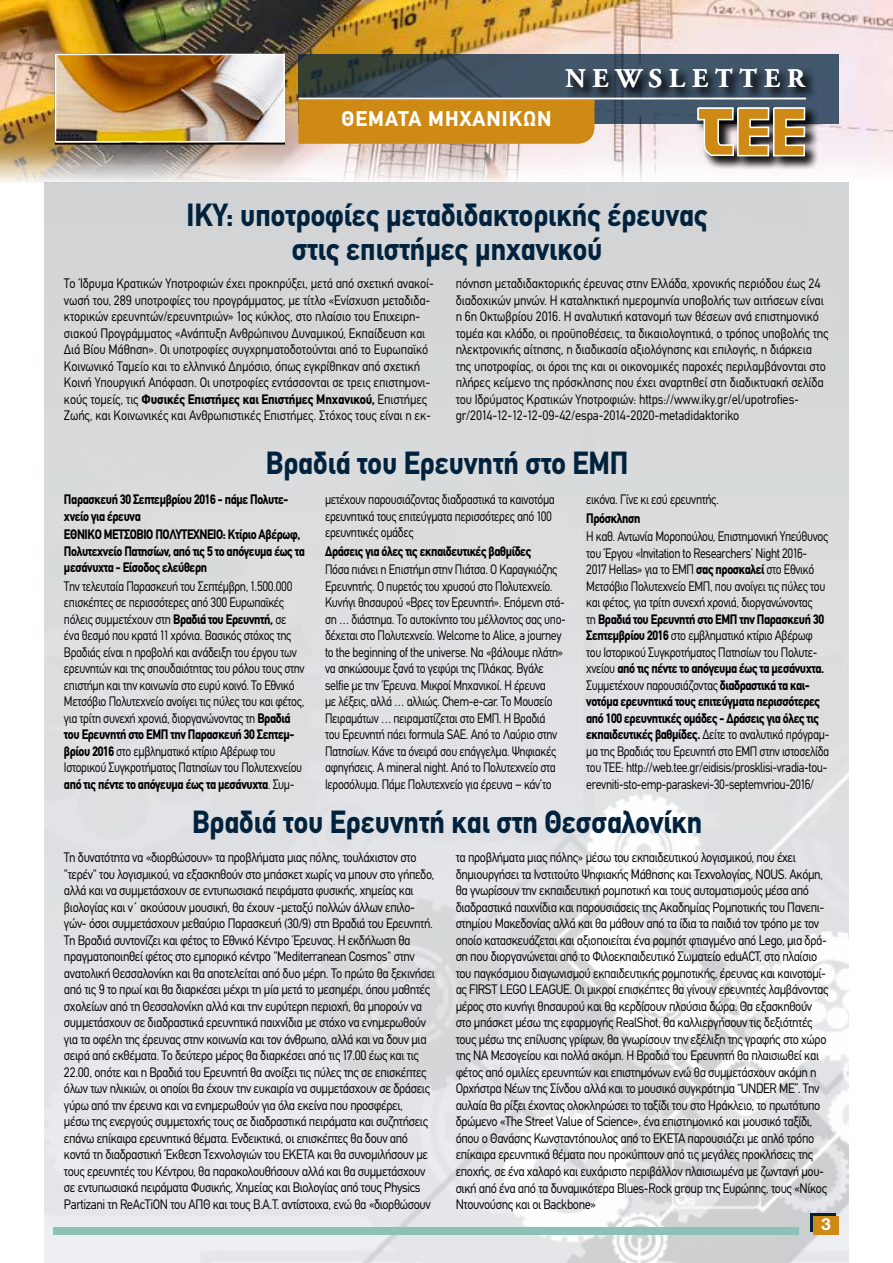
<style>
.page{position:relative;width:893px;height:1263px;background:#fff}
.page>*{position:absolute;margin:0;border:0;box-sizing:border-box;transform-origin:0 0}
.t1{font:700 31.5px/34.5px "CF Din";color:#00223d;text-align:center;scale:.91 1}
.t2{font:700 27px "CF Garamond";letter-spacing:.26em;color:#fff}
.t3{font:700 21px "CF Din";letter-spacing:.05em;color:#fff}
.t4{font:700 18px "Helvetica Neue Greek";color:#fff}
.t5{font:13.5px/16.5px "CF Din";letter-spacing:-.03em;color:#000;scale:.91 1}
.t6{font:13.5px/16.5px "CF Din";letter-spacing:-.03em;color:#000;scale:.87 1}
.t7{font:13.5px/16.5px "CF Din";letter-spacing:-.01em;color:#000;scale:.91 1}
.t8{font:700 13.5px/16.5px "CF Din";letter-spacing:-.03em;color:#000;scale:.87 1}
.s1{font-weight:700}
</style>
<div class="page">
<img style="left:44px;top:183px;width:805px;height:1080px">
<img style="left:0;top:165px;width:849px;height:18px">
<img style="left:0;top:0;width:893px;height:165px">
<svg style="left:299px;top:54px;width:540px;height:69px;background:#3e4f5d"></svg>
<div style="left:55px;top:54px;width:230px;height:91px;border:2px solid #000"></div>
<div style="left:565px;top:67px;width:254px;height:35px;background:#000;opacity:.75"></div>
<div style="left:695px;top:105px;width:53px;height:65px;background:#000;opacity:.75"></div>
<div style="left:735px;top:105px;width:48px;height:65px;background:#000;opacity:.75"></div>
<div style="left:771px;top:105px;width:48px;height:65px;background:#000;opacity:.75"></div>
<svg style="left:696px;top:107px;width:110px;height:50px;background:#b69257"></svg>
<img style="left:58px;top:57px;width:224px;height:82px">
<div style="left:55px;top:54px;width:230px;height:88px;border:2px solid #fff"></div>
<div style="left:299px;top:99px;width:297px;height:45px;background:#ce8a14"></div>
<hr style="left:299px;top:98px;width:507px;height:1px;background:#fff">
<div style="left:810px;top:1214px;width:26px;height:18px;background:#00223d"></div>
<div style="left:813px;top:1216px;width:26px;height:18px;background:#ce8a14"></div>
<div style="left:53px;top:1227px;width:746px;height:7px;background:#8cc1b8"></div>
<h3 class="t3" style="left:342px;top:108px;width:211px">ΘΕΜΑΤΑ ΜΗΧΑΝΙΚΩΝ</h3>
<h2 class="t2" style="left:565px;top:65px;width:241px">NEWSLETTER</h2>
<h1 class="t1" style="left:187px;top:198px;width:574px">ΙΚΥ: υποτροφίες μεταδιδακτορικής έρευνας στις επιστήμες μηχανικού</h1>
<p class="t7" style="left:64px;top:275px;width:408px">Το Ίδρυμα Κρατικών Υποτροφιών έχει προκηρύξει, μετά από σχετική ανακοί&shy;νωσή του, 289 υποτροφίες του προγράμματος, με τίτλο «Ενίσχυση μεταδιδα&shy;κτορικών ερευνητών/ερευνητριών» 1ος κύκλος, στο πλαίσιο του Επιχειρη&shy;σιακού Προγράμματος «Ανάπτυξη Ανθρώπινου Δυναμικού, Εκπαίδευση και Διά Βίου Μάθηση». Οι υποτροφίες συγχρηματοδοτούνται από το Ευρωπαϊκό Κοινωνικό Ταμείο και το ελληνικό Δημόσιο, όπως εγκρίθηκαν από σχετική Κοινή Υπουργική Απόφαση. Οι υποτροφίες εντάσσονται σε τρεις επιστημονι&shy;κούς τομείς, τις <span class="s1">Φυσικές Επιστήμες και Επιστήμες Μηχανικού,</span> Επιστήμες Ζωής, και Κοινωνικές και Ανθρωπιστικές Επιστήμες. Στόχος τους είναι η εκ-</p>
<p class="t7" style="left:456px;top:275px;width:411px">πόνηση μεταδιδακτορικής έρευνας στην Ελλάδα, χρονικής περιόδου έως 24 διαδοχικών μηνών. Η καταληκτική ημερομηνία υποβολής των αιτήσεων είναι η 6η Οκτωβρίου 2016. Η αναλυτική κατανομή των θέσεων ανά επιστημονικό τομέα και κλάδο, οι προϋποθέσεις, τα δικαιολογητικά, ο τρόπος υποβολής της ηλεκτρονικής αίτησης, η διαδικασία αξιολόγησης και επιλογής, η διάρκεια της υποτροφίας, οι όροι της και οι οικονομικές παροχές περιλαμβάνονται στο πλήρες κείμενο της πρόσκλησης που έχει αναρτηθεί στη διαδικτυακή σελίδα του Ιδρύματος Κρατικών Υποτροφιών: https://www.iky.gr/el/upotrofies&shy;gr/2014-12-12-12-09-42/espa-2014-2020-metadidaktoriko</p>
<h1 class="t1" style="left:266px;top:447px;width:400px">Βραδιά του Ερευνητή στο ΕΜΠ</h1>
<p class="t8" style="left:64px;top:491px;width:259px">Παρασκευή 30 Σεπτεμβρίου 2016 - πάμε Πολυτε&shy;χνείο για έρευνα</p>
<p class="t8" style="left:64px;top:527px;width:278px">ΕΘΝΙΚΟ ΜΕΤΣΟΒΙΟ ΠΟΛΥΤΕΧΝΕΙΟ: Κτίριο Αβέρωφ,<br>Πολυτεχνείο Πατησίων, από τις 5 το απόγευμα έως τα μεσάνυχτα - Είσοδος ελεύθερη</p>
<p class="t6" style="left:64px;top:578px;width:278px">Την τελευταία Παρασκευή του Σεπτέμβρη, 1.500.000 επισκέπτες σε περισσότερες από 300 Ευρωπαϊκές πόλεις συμμετέχουν στη <span class="s1">Βραδιά του Ερευνητή,</span> σε ένα θεσμό που κρατά 11 χρόνια. Βασικός στόχος της Βραδιάς είναι η προβολή και ανάδειξη του έργου των ερευνητών και της σπουδαιότητας του ρόλου τους στην επιστήμη και την κοινωνία στο ευρύ κοινό. Το Εθνικό Μετσόβιο Πολυτεχνείο ανοίγει τις πύλες του και φέτος, για τρίτη συνεχή χρονιά, διοργανώνοντας τη <span class="s1">Βραδιά του Ερευνητή στο ΕΜΠ την Παρασκευή 30 Σεπτεμ&shy;βρίου 2016</span> στο εμβληματικό κτίριο Αβέρωφ του Ιστορικού Συγκροτήματος Πατησίων του Πολυτεχνείου <span class="s1">από τις πέντε το απόγευμα έως τα μεσάνυχτα</span>. Συμ-</p>
<p class="t6" style="left:325px;top:491px;width:266px">μετέχουν παρουσιάζοντας διαδραστικά τα καινοτόμα ερευνητικά τους επιτεύγματα περισσότερες από 100 ερευνητικές ομάδες</p>
<p class="t8" style="left:325px;top:543px;width:238px">Δράσεις για όλες τις εκπαιδευτικές βαθμίδες</p>
<p class="t6" style="left:325px;top:562px;width:278px">Πόσα πιάνει η Επιστήμη στην Πιάτσα. Ο Καραγκιόζης Ερευνητής. Ο πυρετός του χρυσού στο Πολυτεχνείο.<br>Κυνήγι θησαυρού «Βρες τον Ερευνητή». Επόμενη στά&shy;ση … διάστημα. Το αυτοκίνητο του μέλλοντος σας υπο&shy;δέχεται στο Πολυτεχνείο. Welcome to Alice, a journey to the beginning of the universe. Να «βάλουμε πλάτη» να σηκώσουμε ξανά το γεφύρι της Πλάκας. Βγάλε selfie με την Έρευνα. Μικροί Μηχανικοί. Η έρευνα<br>με λέξεις, αλλά … αλλιώς. Chem-e-car. Το Μουσείο Πειραμάτων … πειραματίζεται στο ΕΜΠ. Η Βραδιά<br>του Ερευνητή πάει formula SAE. Από το Λαύριο στην Πατησίων. Κάνε τα όνειρά σου επάγγελμα. Ψηφιακές αφηγήσεις. A mineral night. Από το Πολυτεχνείο στα Ιεροσόλυμα. Πάμε Πολυτεχνείο για έρευνα – κάν’το</p>
<p class="t6" style="left:586px;top:491px;width:154px">εικόνα. Γίνε κι εσύ ερευνητής.</p>
<p class="t8" style="left:586px;top:510px;width:64px">Πρόσκληση</p>
<p class="t6" style="left:586px;top:529px;width:281px">H καθ. Αντωνία Μοροπούλου, Επιστημονική Υπεύθυνος του Έργου «Invitation to Researchers’ Night 2016- 2017 Hellas» για το ΕΜΠ <span class="s1">σας προσκαλεί</span> στο Εθνικό Μετσόβιο Πολυτεχνείο ΕΜΠ, που ανοίγει τις πύλες του και φέτος, για τρίτη συνεχή χρονιά, διοργανώνοντας<br>τη <span class="s1">Βραδιά του Ερευνητή στο ΕΜΠ την Παρασκευή 30<br>Σεπτεμβρίου 2016</span> στο εμβληματικό κτίριο Αβέρωφ του Ιστορικού Συγκροτήματος Πατησίων του Πολυτε&shy;χνείου <span class="s1">από τις πέντε το απόγευμα έως τα μεσάνυχτα.<br></span>Συμμετέχουν παρουσιάζοντας <span class="s1">διαδραστικά τα και&shy;νοτόμα ερευνητικά τους επιτεύγματα περισσότερες από 100 ερευνητικές ομάδες - Δράσεις για όλες τις εκπαιδευτικές βαθμίδες.</span> Δείτε το αναλυτικό πρόγραμ&shy;μα της Βραδιάς του Ερευνητή στο ΕΜΠ στην ιστοσελίδα του ΤΕΕ: http://web.tee.gr/eidisis/prosklisi-vradia-tou&shy;erevniti-sto-emp-paraskevi-30-septemvriou-2016/</p>
<h1 class="t1" style="left:192px;top:805px;width:562px">Βραδιά του Ερευνητή και στη Θεσσαλονίκη</h1>
<p class="t5" style="left:64px;top:850px;width:409px">Τη δυνατότητα να «διορθώσουν» τα προβλήματα μιας πόλης, τουλάχιστον στο "τερέν" του λογισμικού, να εξασκηθούν στο μπάσκετ χωρίς να μπουν στο γήπεδο, αλλά και να συμμετάσχουν σε εντυπωσιακά πειράματα φυσικής, χημείας και βιολογίας και ν΄ ακούσουν μουσική, θα έχουν -μεταξύ πολλών άλλων επιλο&shy;γών- όσοι συμμετάσχουν μεθαύριο Παρασκευή (30/9) στη Βραδιά του Ερευνητή.<br>Τη Βραδιά συντονίζει και φέτος το Εθνικό Κέντρο Έρευνας. Η εκδήλωση θα πραγματοποιηθεί φέτος στο εμπορικό κέντρο "Mediterranean Cosmos" στην ανατολική Θεσσαλονίκη και θα αποτελείται από δυο μέρη. Το πρώτο θα ξεκινήσει από τις 9 το πρωί και θα διαρκέσει μέχρι τη μία μετά το μεσημέρι, όπου μαθητές σχολείων από τη Θεσσαλονίκη αλλά και την ευρύτερη περιοχή, θα μπορούν να συμμετάσχουν σε διαδραστικά ερευνητικά παιχνίδια με στόχο να ενημερωθούν για τα οφέλη της έρευνας στην κοινωνία και τον άνθρωπο, αλλά και να δουν μια σειρά από εκθέματα. Το δεύτερο μέρος θα διαρκέσει από τις 17.00 έως και τις 22.00, οπότε και η Βραδιά του Ερευνητή θα ανοίξει τις πύλες της σε επισκέπτες όλων των ηλικιών, οι οποίοι θα έχουν την ευκαιρία να συμμετάσχουν σε δράσεις γύρω από την έρευνα και να ενημερωθούν για όλα εκείνα που προσφέρει,<br>μέσω της ενεργούς συμμετοχής τους σε διαδραστικά πειράματα και συζητήσεις επάνω επίκαιρα ερευνητικά θέματα. Ενδεικτικά, οι επισκέπτες θα δουν από κοντά τη διαδραστική Έκθεση Τεχνολογιών του ΕΚΕΤΑ και θα συνομιλήσουν με τους ερευνητές του Κέντρου, θα παρακολουθήσουν αλλά και θα συμμετάσχουν σε εντυπωσιακά πειράματα Φυσικής, Χημείας και Βιολογίας από τους Physics Partizani τη ReAcTiON του ΑΠΘ και τους Β.Α.Τ. αντίστοιχα, ενώ θα «διορθώσουν</p>
<p class="t5" style="left:456px;top:849px;width:411px">τα προβλήματα μιας πόλης» μέσω του εκπαιδευτικού λογισμικού, που έχει δημιουργήσει τα Ινστιτούτο Ψηφιακής Μάθησης και Τεχνολογίας, ΝΟUS. Ακόμη, θα γνωρίσουν την εκπαιδευτική ρομποτική και τους αυτοματισμούς μέσα από διαδραστικά παιχνίδια και παρουσιάσεις της Ακαδημίας Ρομποτικής του Πανεπι&shy;στημίου Μακεδονίας αλλά και θα μάθουν από τα ίδια τα παιδιά τον τρόπο με τον οποίο κατασκευάζεται και αξιοποιείται ένα ρομπότ φτιαγμένο από Lego, μια δρά&shy;ση που διοργανώνεται από το Φιλοεκπαιδευτικό Σωματείο eduACT, στο πλαίσιο του παγκόσμιου διαγωνισμού εκπαιδευτικής ρομποτικής, έρευνας και καινοτομί&shy;ας FIRST LEGO LEAGUE. Οι μικροί επισκέπτες θα γίνουν ερευνητές λαμβάνοντας μέρος στο κυνήγι θησαυρού και θα κερδίσουν πλούσια δώρα. Θα εξασκηθούν στο μπάσκετ μέσω της εφαρμογής RealShot, θα καλλιεργήσουν τις δεξιότητές τους μέσω της επίλυσης γρίφων, θα γνωρίσουν την εξέλιξη της γραφής στο χώρο της ΝΑ Μεσογείου και πολλά ακόμη. Η Βραδιά του Ερευνητή θα πλαισιωθεί και φέτος από ομιλίες ερευνητών και επιστημόνων ενώ θα συμμετάσχουν ακόμη η Ορχήστρα Νέων της Σίνδου αλλά και το μουσικό συγκρότημα “UNDER ME”. Την αυλαία θα ρίξει έχοντας ολοκληρώσει το ταξίδι του στο Ηράκλειο, το πρωτότυπο δρώμενο «The Street Value of Science», ένα επιστημονικό και μουσικό ταξίδι, όπου ο Θανάσης Κωνσταντόπουλος από το ΕΚΕΤΑ παρουσιάζει με απλό τρόπο επίκαιρα ερευνητικά θέματα που προκύπτουν από τις μεγάλες προκλήσεις της εποχής, σε ένα χαλαρό και ευχάριστο περιβάλλον πλαισιωμένα με ζωντανή μου&shy;σική από ένα από τα δυναμικότερα Blues-Rock group της Ευρώπης, τους «Νίκος Ντουνούσης και οι Backbone»</p>
<h3 class="t4" style="left:821px;top:1215px;width:11px">3</h3>
</div>
